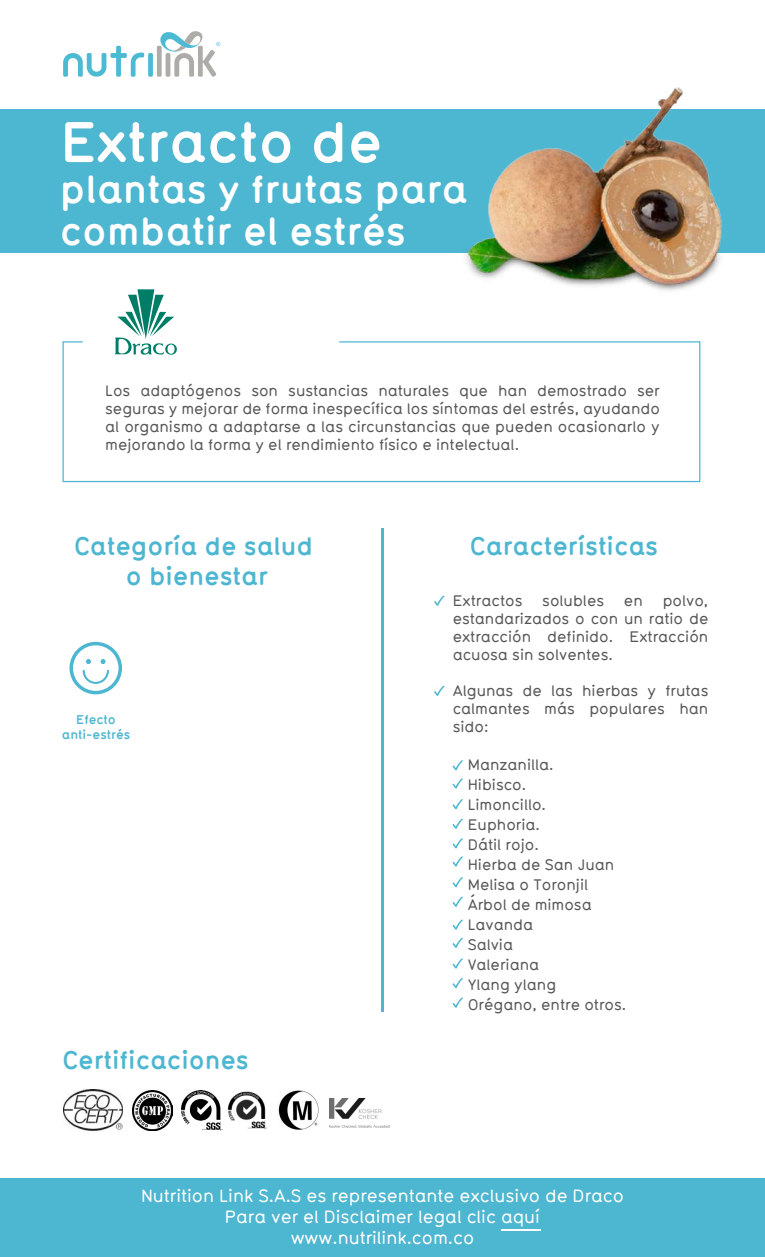
<style>
.page{position:relative;width:765px;height:1257px;background:#fff}
.page>*{position:absolute;margin:0;border:0;box-sizing:border-box;transform-origin:0 0}
.t1{font:700 56.25px "Typ 1451";color:#fff}
.t2{font:700 38.75px/41.2px "Typ 1451";color:#fff}
.t3{font:700 25px/30px "Typ 1451";color:#4db6d0;text-align:center}
.t4{font:500 17.5px/21px "Typ 1451";color:#fff;text-align:center}
.t5{font:500 15px/20px "Typ 1451";color:#575756;text-align:justify}
.t6{font:700 12.5px/15px "Typ 1451";color:#4db6d0;text-align:center}
</style>
<div class="page">
<div style="left:0;top:109px;width:765px;height:144px;background:#4db6d0"></div>
<div style="left:148px;top:53px;width:5px;height:24px;background:#4dbad4;border-radius:2px"></div>
<svg style="left:63px;top:46px;width:81px;height:31px"></svg>
<svg style="left:157px;top:31px;width:63px;height:46px"></svg>
<hr style="left:381px;top:529px;width:3px;height:483px;background:#4db6d0">
<svg style="left:62px;top:341px;width:639px;height:142px"></svg>
<svg style="left:434px;top:596px;width:10px;height:10px"></svg>
<svg style="left:453px;top:760px;width:10px;height:10px"></svg>
<svg style="left:453px;top:778px;width:10px;height:11px"></svg>
<svg style="left:453px;top:799px;width:10px;height:10px"></svg>
<svg style="left:453px;top:819px;width:10px;height:10px"></svg>
<svg style="left:453px;top:838px;width:10px;height:10px"></svg>
<svg style="left:453px;top:856px;width:10px;height:11px"></svg>
<svg style="left:453px;top:877px;width:10px;height:10px"></svg>
<svg style="left:453px;top:897px;width:10px;height:10px"></svg>
<svg style="left:453px;top:920px;width:10px;height:10px"></svg>
<svg style="left:453px;top:938px;width:10px;height:10px"></svg>
<svg style="left:453px;top:958px;width:10px;height:11px"></svg>
<svg style="left:453px;top:978px;width:10px;height:10px"></svg>
<svg style="left:453px;top:998px;width:10px;height:10px"></svg>
<svg style="left:434px;top:686px;width:10px;height:10px"></svg>
<div style="left:0;top:1179px;width:765px;height:78px;background:#4db6d0"></div>
<hr style="left:501px;top:1230px;width:40px;height:1px;background:#fff">
<div style="left:165px;top:344px;width:12px;height:11px;background:#007d67;border-radius:50%"></div>
<svg style="left:115px;top:289px;width:60px;height:66px"></svg>
<img style="left:330px;top:1098px;width:59px;height:30px">
<img style="left:132px;top:1090px;width:41px;height:41px">
<img style="left:64px;top:1090px;width:58px;height:41px">
<img style="left:278px;top:1090px;width:41px;height:40px">
<img style="left:227px;top:1091px;width:40px;height:39px">
<img style="left:181px;top:1090px;width:42px;height:41px">
<svg style="left:69px;top:642px;width:53px;height:52px"></svg>
<img style="left:465px;top:87px;width:257px;height:204px">
<h1 class="t1" style="left:60px;top:102px;width:324px">Extracto de</h1>
<h2 class="t2" style="left:60px;top:167px;width:409px">plantas y frutas para combatir el estrés</h2>
<p class="t5" style="left:105px;top:381px;width:556px;line-height:18px">Los adaptógenos son sustancias naturales que han demostrado ser seguras y mejorar de forma inespecífica los síntomas del estrés, ayudando al organismo a adaptarse a las circunstancias que pueden ocasionarlo y mejorando la forma y el rendimiento físico e intelectual.</p>
<h3 class="t3" style="left:74px;top:530px;width:241px">Categoría de salud o bienestar</h3>
<p class="t6" style="left:62px;top:712px;width:70px">Efecto anti-estrés</p>
<h3 class="t3" style="left:62px;top:1044px;width:188px">Certificaciones</h3>
<h3 class="t3" style="left:470px;top:530px;width:190px">Características</h3>
<p class="t5" style="left:453px;top:591px;width:257px;line-height:18px;text-indent:210px">polvo, estandarizados o con un ratio de extracción definido. Extracción acuosa sin solventes.</p>
<p class="t5" style="left:453px;top:681px;width:257px;line-height:18px">Algunas de las hierbas y frutas calmantes más populares han sido:</p>
<p class="t5" style="left:468px;top:754px;width:160px;text-align:left">Manzanilla.<br>Hibisco.<br>Limoncillo.<br>Euphoria.<br>Dátil rojo.<br>Hierba de San Juan<br>Melisa o Toronjil<br>Árbol de mimosa<br>Lavanda<br>Salvia<br>Valeriana<br>Ylang ylang<br>Orégano, entre otros.</p>
<p class="t5" style="left:453px;top:590px;width:71px">Extractos</p>
<p class="t5" style="left:542px;top:590px;width:63px">solubles</p>
<p class="t5" style="left:624px;top:590px;width:20px">en</p>
<p class="t4" style="left:141px;top:1184px;width:484px">Nutrition Link S.A.S es representante exclusivo de Draco<br>Para ver el Disclaimer legal clic aquí www.nutrilink.com.co</p>
</div>
